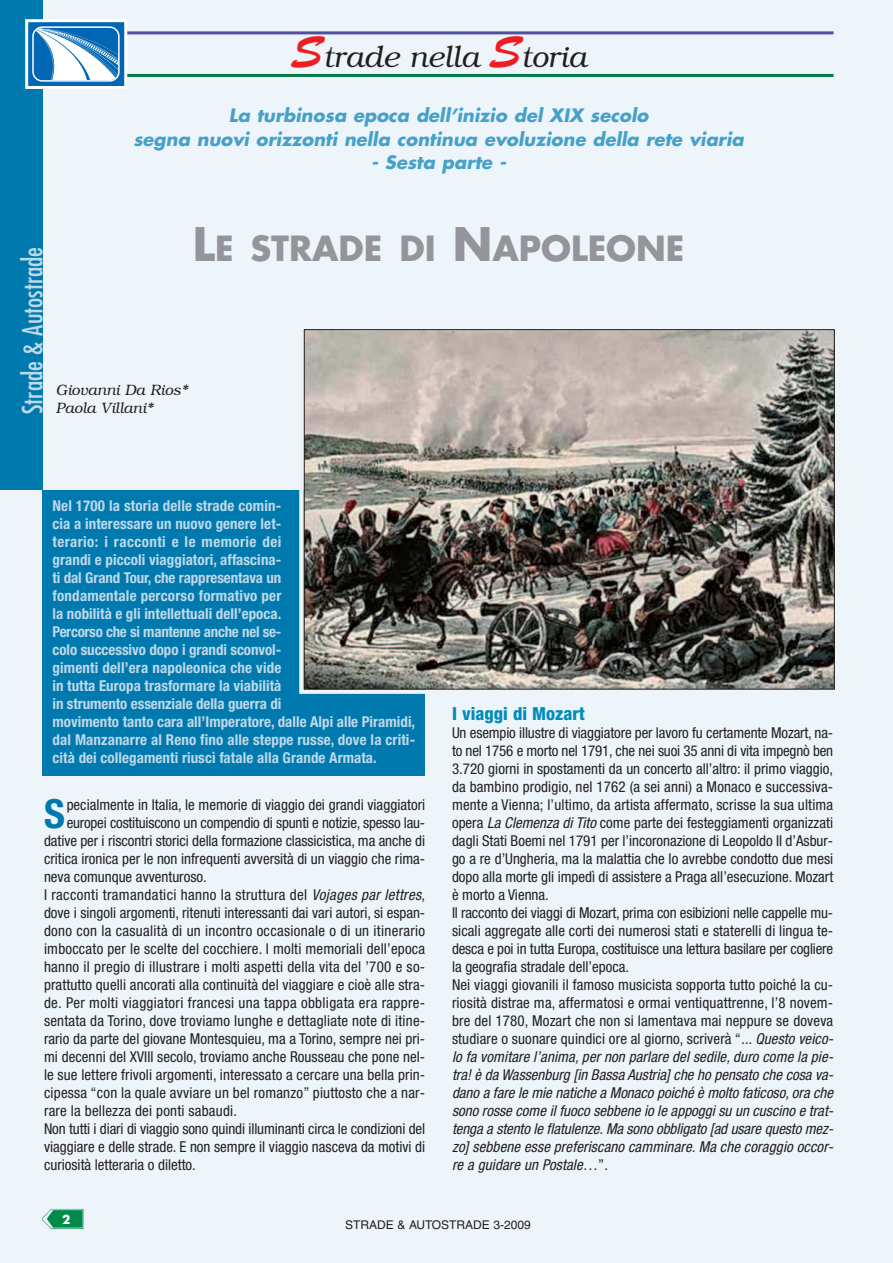
<style>
.page{position:relative;width:893px;height:1263px;background:#edf5fa}
.page>*{position:absolute;margin:0;border:0;box-sizing:border-box;transform-origin:0 0}
.t1{font:700 condensed 40.2px "Helvetica Neue";color:#0079ae}
.t2{font:700 33.75px "Futura";color:#939598}
.t3{font:italic 300 30px "Bookman";color:#231f20}
.t4{font:condensed 27px "Futura";color:#bdd9ea}
.t5{font:italic 700 18px/23.4px "Futura";color:#45a1ca;text-align:center}
.t6{font:800 condensed 18px "Helvetica Neue";color:#008bbb}
.t7{font:condensed 15px/18px "Helvetica Neue";color:#231f20}
.t8{font:700 condensed 15px/18px "Helvetica Neue";letter-spacing:.005em;color:#bdd9ea}
.t9{font:condensed 15px "Helvetica Neue";letter-spacing:.02em;color:#231f20}
.t10{font:condensed 15px "Helvetica Neue";letter-spacing:.025em;color:#231f20}
.t11{font:italic 300 15px/18px "Bookman";color:#231f20}
.t12{font:12px "Helvetica";color:#231f20}
.t13{font:700 12px "Futura";color:#fff}
.s1{font-family:"Brush Script";font-weight:400;font-style:normal;font-size:45px;color:#ee1d23}
.s2{font-size:45px}
.s3{font-style:italic}
</style>
<div class="page">
<img style="left:42px;top:1209px;width:41px;height:20px">
<hr style="left:44px;top:31px;width:790px;height:3px;background:#504fa1">
<hr style="left:44px;top:74px;width:790px;height:3px;background:#017a47">
<div style="left:0;top:0;width:42px;height:490px;background:#0079ae"></div>
<div style="left:28px;top:22px;width:96px;height:64px;background:#0166b3"></div>
<div style="left:25px;top:19px;width:102px;height:70px;border:3px solid #fff"></div>
<svg style="left:32px;top:26px;width:88px;height:56px"></svg>
<div style="left:43px;top:490px;width:382px;height:285px;background:#0079ae"></div>
<div style="left:299px;top:399px;width:449px;height:295px;border:4px solid #edf5fa"></div>
<img style="left:306px;top:331px;width:527px;height:356px">
<h3 class="t3" style="left:291px;top:40px;width:297px"><span class="s1">S</span>trade nella <span class="s1">S</span>toria</h3>
<p class="t5" style="left:133px;top:105px;width:612px">La turbinosa epoca dell’inizio del XIX secolo<br>segna nuovi orizzonti nella continua evoluzione della rete viaria</p>
<p class="t5" style="left:371px;top:152px;width:136px">- Sesta parte -</p>
<h3 class="t4" style="left:20px;top:414px;width:169px;rotate:-90deg">Strade &amp; Autostrade</h3>
<h2 class="t2" style="left:193px;top:233px;width:493px"><span class="s2">L</span>E STRADE DI <span class="s2">N</span>APOLEONE</h2>
<p class="t11" style="left:56px;top:381px;width:133px">Giovanni Da Rios*<br>Paola Villani*</p>
<p class="t8" style="left:53px;top:498px;width:364px">Nel 1700 la storia delle strade comin-<br>cia a interessare un nuovo genere let-<br>terario: i racconti e le memorie dei<br>grandi e piccoli viaggiatori, affascina-<br>ti dal Grand Tour, che rappresentava un<br>fondamentale percorso formativo per<br>la nobilità e gli intellettuali dell’epoca.<br>Percorso che si mantenne anche nel se-<br>colo successivo dopo i grandi sconvol-<br>gimenti dell’era napoleonica che vide<br>in tutta Europa trasformare la viabilità<br>in strumento essenziale della guerra di<br>movimento tanto cara all’Imperatore, dalle Alpi alle Piramidi, dal Manzanarre al Reno fino alle steppe russe, dove la criti&shy;cità dei collegamenti riuscì fatale alla Grande Armata.</p>
<h1 class="t1" style="left:44px;top:799px;width:22px">S</h1>
<p class="t7" style="left:67px;top:797px;width:360px">pecialmente in Italia, le memorie di viaggio dei grandi viaggiatori</p>
<p class="t7" style="left:67px;top:815px;width:360px">europei costituiscono un compendio di spunti e notizie, spesso lau-</p>
<p class="t7" style="left:44px;top:833px;width:383px">dative per i riscontri storici della formazione classicistica, ma anche di</p>
<p class="t7" style="left:44px;top:851px;width:383px">critica ironica per le non infrequenti avversità di un viaggio che rima-</p>
<p class="t7" style="left:44px;top:869px;width:164px">neva comunque avventuroso.</p>
<p class="t10" style="left:44px;top:889px;width:383px">I racconti tramandatici hanno la struttura del <span class="s3">Vojages par lettres</span>,</p>
<p class="t7" style="left:44px;top:905px;width:383px">dove i singoli argomenti, ritenuti interessanti dai vari autori, si espan-</p>
<p class="t9" style="left:44px;top:925px;width:383px">dono con la casualità di un incontro occasionale o di un itinerario</p>
<p class="t7" style="left:44px;top:941px;width:383px">imboccato per le scelte del cocchiere. I molti memoriali dell’epoca</p>
<p class="t9" style="left:44px;top:961px;width:383px">hanno il pregio di illustrare i molti aspetti della vita del ’700 e so-</p>
<p class="t7" style="left:44px;top:977px;width:383px">prattutto quelli ancorati alla continuità del viaggiare e cioè alle stra-</p>
<p class="t9" style="left:44px;top:997px;width:383px">de. Per molti viaggiatori francesi una tappa obbligata era rappre-</p>
<p class="t7" style="left:44px;top:1013px;width:383px">sentata da Torino, dove troviamo lunghe e dettagliate note di itine-</p>
<p class="t7" style="left:44px;top:1031px;width:383px">rario da parte del giovane Montesquieu, ma a Torino, sempre nei pri-</p>
<p class="t7" style="left:44px;top:1049px;width:383px">mi decenni del XVIII secolo, troviamo anche Rousseau che pone nel-</p>
<p class="t7" style="left:44px;top:1067px;width:383px">le sue lettere frivoli argomenti, interessato a cercare una bella prin-</p>
<p class="t7" style="left:44px;top:1085px;width:383px">cipessa “con la quale avviare un bel romanzo” piuttosto che a nar-</p>
<p class="t7" style="left:44px;top:1103px;width:194px">rare la bellezza dei ponti sabaudi.</p>
<p class="t7" style="left:44px;top:1121px;width:383px">Non tutti i diari di viaggio sono quindi illuminanti circa le condizioni del</p>
<p class="t7" style="left:44px;top:1139px;width:383px">viaggiare e delle strade. E non sempre il viaggio nasceva da motivi di</p>
<p class="t7" style="left:44px;top:1157px;width:153px">curiosità letteraria o diletto.</p>
<p class="t6" style="left:452px;top:707px;width:134px">I viaggi di Mozart</p>
<p class="t7" style="left:452px;top:725px;width:383px">Un esempio illustre di viaggiatore per lavoro fu certamente Mozart, na&shy;to nel 1756 e morto nel 1791, che nei suoi 35 anni di vita impegnò ben 3.720 giorni in spostamenti da un concerto all’altro: il primo viaggio, da bambino prodigio, nel 1762 (a sei anni) a Monaco e successiva&shy;mente a Vienna; l’ultimo, da artista affermato, scrisse la sua ultima opera <span class="s3">La Clemenza di Tito</span> come parte dei festeggiamenti organizzati dagli Stati Boemi nel 1791 per l’incoronazione di Leopoldo II d’Asbur&shy;go a re d’Ungheria, ma la malattia che lo avrebbe condotto due mesi dopo alla morte gli impedì di assistere a Praga all’esecuzione. Mozart è morto a Vienna.<br>Il racconto dei viaggi di Mozart, prima con esibizioni nelle cappelle mu&shy;sicali aggregate alle corti dei numerosi stati e staterelli di lingua te&shy;desca e poi in tutta Europa, costituisce una lettura basilare per cogliere la geografia stradale dell’epoca.<br>Nei viaggi giovanili il famoso musicista sopporta tutto poiché la cu&shy;riosità distrae ma, affermatosi e ormai ventiquattrenne, l’8 novem&shy;bre del 1780, Mozart che non si lamentava mai neppure se doveva studiare o suonare quindici ore al giorno, scriverà “<span class="s3">... Questo veico&shy;lo fa vomitare l’anima, per non parlare del sedile, duro come la pie&shy;tra! è da Wassenburg [in Bassa Austria] che ho pensato che cosa va&shy;dano a fare le mie natiche a Monaco poiché è molto faticoso, ora che sono rosse come il fuoco sebbene io le appoggi su un cuscino e trat&shy;tenga a stento le flatulenze. Ma sono obbligato [ad usare questo mez&shy;zo] sebbene esse preferiscano camminare. Ma che coraggio occor&shy;re a guidare un Postale…</span>”.</p>
<p class="t13" style="left:62px;top:1214px;width:10px">2</p>
<p class="t12" style="left:345px;top:1220px;width:187px">STRADE &amp; AUTOSTRADE 3-2009</p>
</div>
